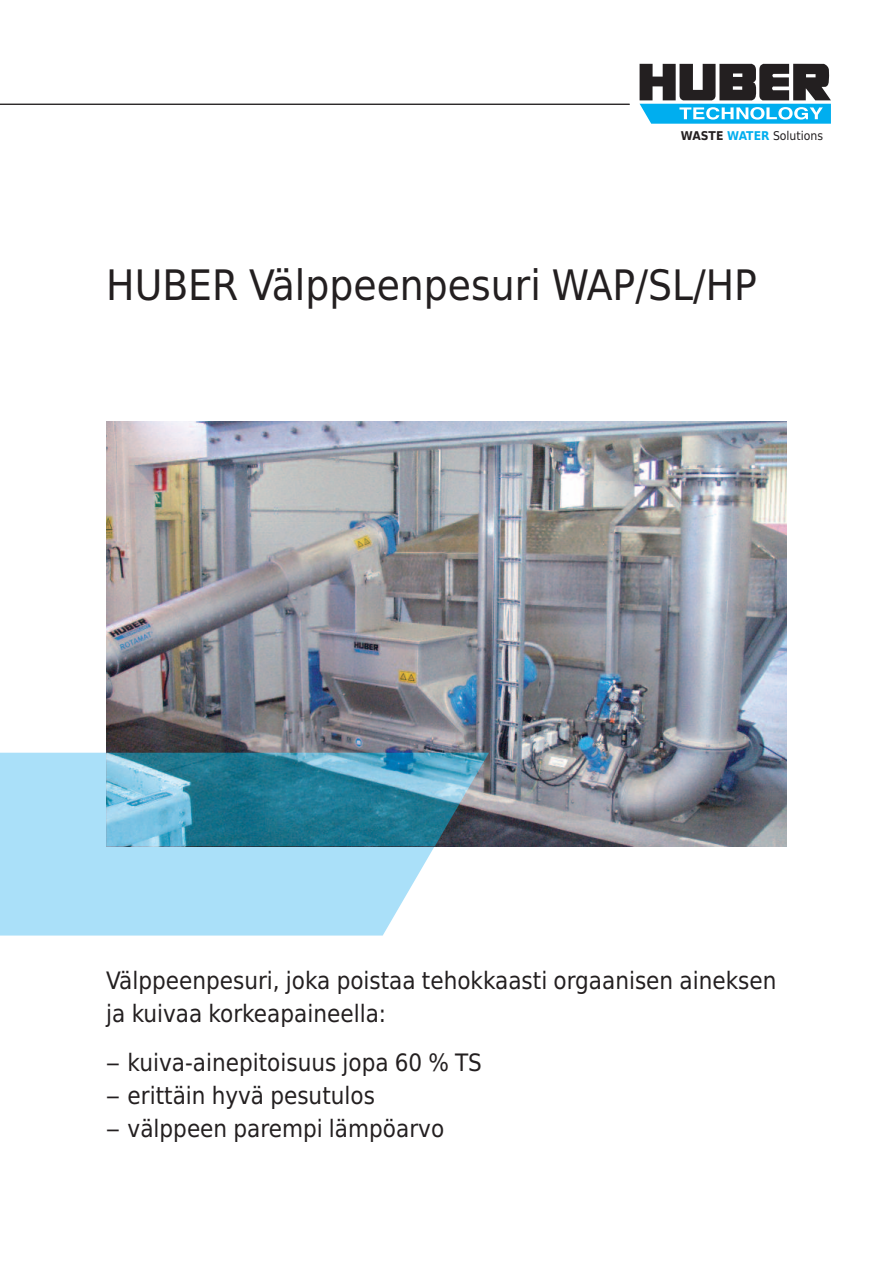
<style>
.page{position:relative;width:893px;height:1263px;background:#fff}
.page>*{position:absolute;margin:0;border:0;box-sizing:border-box;transform-origin:0 0}
.t1{font:42px "Huber Tec";color:#231f20}
.t2{font:24px/33px "Huber Tec";color:#231f20}
.t3{font:12.15px "Huber Tec";color:#231f20}
.s1{font-weight:700}
.s2{font-weight:700;color:#00aeef}
</style>
<div class="page">
<svg style="left:640px;top:64px;width:191px;height:60px"></svg>
<hr style="left:0;top:104px;width:630px;height:1px;background:#231f20">
<svg style="left:0;top:753px;width:489px;height:182px;background:#b4e3f8"></svg>
<img style="left:106px;top:421px;width:681px;height:425px">
<img style="left:106px;top:753px;width:383px;height:93px">
<p class="t3" style="left:681px;top:126px;width:144px"><span class="s1">WASTE</span> <span class="s2">WATER</span> Solutions</p>
<h1 class="t1" style="left:106px;top:261px;width:652px">HUBER Välppeenpesuri WAP/SL/HP</h1>
<p class="t2" style="left:106px;top:964px;width:672px">Välppeenpesuri, joka poistaa tehokkaasti orgaanisen aineksen ja kuivaa korkeapaineella:</p>
<p class="t2" style="left:106px;top:1046px;width:377px">– kuiva-ainepitoisuus jopa 60 % TS</p>
<p class="t2" style="left:106px;top:1079px;width:270px">– erittäin hyvä pesutulos</p>
<p class="t2" style="left:106px;top:1112px;width:339px">– välppeen parempi lämpöarvo</p>
</div>
